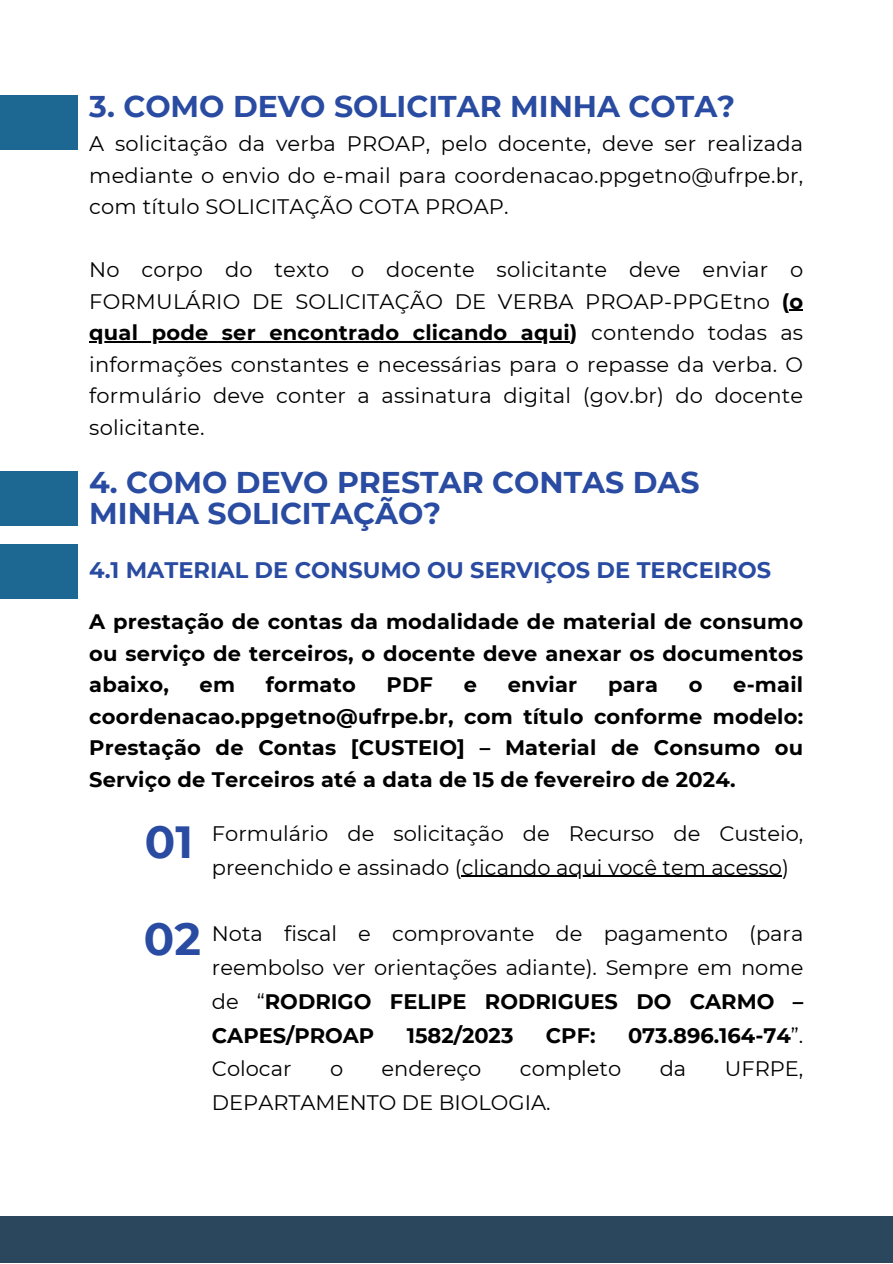
<style>
.page{position:relative;width:893px;height:1264px;background:#fff}
.page>*{position:absolute;margin:0;border:0;box-sizing:border-box;transform-origin:0 0}
.t1{font:700 45px "Montserrat";color:#294ba1}
.t2{font:700 30px/31.5px "Montserrat";color:#294ba1}
.t3{font:700 22.5px "Montserrat";color:#294ba1}
.t4{font:21px/31.5px "Montserrat";color:#000001;text-align:justify}
.t5{font:700 21px/31.5px "Montserrat";letter-spacing:.01em;color:#000001;text-align:justify}
.s1{font-weight:700}
.s2{font-weight:400}
</style>
<div class="page">
<svg style="left:789px;top:310px;width:14px;height:1px"></svg>
<hr style="left:89px;top:341px;width:481px;height:1px;background:#000001">
<div style="left:0;top:1216px;width:892px;height:46px;background:#2b475e"></div>
<div style="left:0;top:96px;width:77px;height:54px;background:#1c6893"></div>
<div style="left:0;top:471px;width:77px;height:54px;background:#1c6893"></div>
<hr style="left:461px;top:875px;width:321px;height:1px;background:#000001">
<div style="left:0;top:545px;width:77px;height:54px;background:#1c6893"></div>
<p class="t2" style="left:89px;top:91px;width:647px">3. COMO DEVO SOLICITAR MINHA COTA?</p>
<p class="t4" style="left:89px;top:128px;width:715px">A solicitação da verba PROAP, pelo docente, deve ser realizada mediante o envio do e-mail para coordenacao.ppgetno@ufrpe.br, com título SOLICITAÇÃO COTA PROAP.</p>
<p class="t4" style="left:89px;top:254px;width:715px">No corpo do texto o docente solicitante deve enviar o FORMULÁRIO DE SOLICITAÇÃO DE VERBA PROAP-PPGEtno <span class="s1">(o qual pode ser encontrado clicando aqui)</span> contendo todas as informações constantes e necessárias para o repasse da verba. O formulário deve conter a assinatura digital (gov.br) do docente solicitante.</p>
<p class="t2" style="left:89px;top:466px;width:612px">4. COMO DEVO PRESTAR CONTAS DAS<br>MINHA SOLICITAÇÃO?</p>
<p class="t3" style="left:89px;top:556px;width:683px">4.1 MATERIAL DE CONSUMO OU SERVIÇOS DE TERCEIROS</p>
<p class="t5" style="left:89px;top:606px;width:715px">A prestação de contas da modalidade de material de consumo ou serviço de terceiros, o docente deve anexar os documentos abaixo,</p>
<p class="t5" style="left:89px;top:669px;width:715px;text-indent:644px">e-mail coordenacao.ppgetno@ufrpe.br, com título conforme modelo:<br>Prestação de Contas [CUSTEIO] – Material de Consumo ou Serviço de Terceiros até a data de 15 de fevereiro de 2024.</p>
<p class="t5" style="left:200px;top:669px;width:37px">em</p>
<p class="t5" style="left:266px;top:669px;width:91px">formato</p>
<p class="t5" style="left:386px;top:669px;width:48px">PDF</p>
<p class="t5" style="left:463px;top:669px;width:15px">e</p>
<p class="t5" style="left:507px;top:669px;width:71px">enviar</p>
<p class="t5" style="left:608px;top:669px;width:52px">para</p>
<p class="t5" style="left:688px;top:669px;width:15px">o</p>
<p class="t1" style="left:145px;top:814px;width:50px">01</p>
<p class="t4" style="left:212px;top:816px;width:593px;line-height:33.8px">Formulário de solicitação de Recurso de Custeio, preenchido e assinado (clicando aqui você tem acesso)</p>
<p class="t1" style="left:144px;top:911px;width:59px">02</p>
<p class="t4" style="left:212px;top:917px;width:593px;line-height:33.8px">Nota fiscal e comprovante de pagamento (para reembolso ver orientações adiante). Sempre em nome de “<span class="s1">RODRIGO FELIPE RODRIGUES DO CARMO – CAPES/PROAP</span></p>
<p class="t5" style="left:407px;top:1019px;width:108px">1582/2023</p>
<p class="t5" style="left:546px;top:1019px;width:51px">CPF:</p>
<p class="t5" style="left:628px;top:1019px;width:177px">073.896.164-74<span class="s2">”.</span></p>
<p class="t4" style="left:212px;top:1053px;width:81px">Colocar</p>
<p class="t4" style="left:330px;top:1053px;width:15px">o</p>
<p class="t4" style="left:381px;top:1053px;width:101px">endereço</p>
<p class="t4" style="left:520px;top:1053px;width:103px">completo</p>
<p class="t4" style="left:659px;top:1053px;width:28px">da</p>
<p class="t4" style="left:724px;top:1053px;width:80px">UFRPE,</p>
<p class="t4" style="left:212px;top:1086px;width:340px">DEPARTAMENTO DE BIOLOGIA.</p>
</div>
